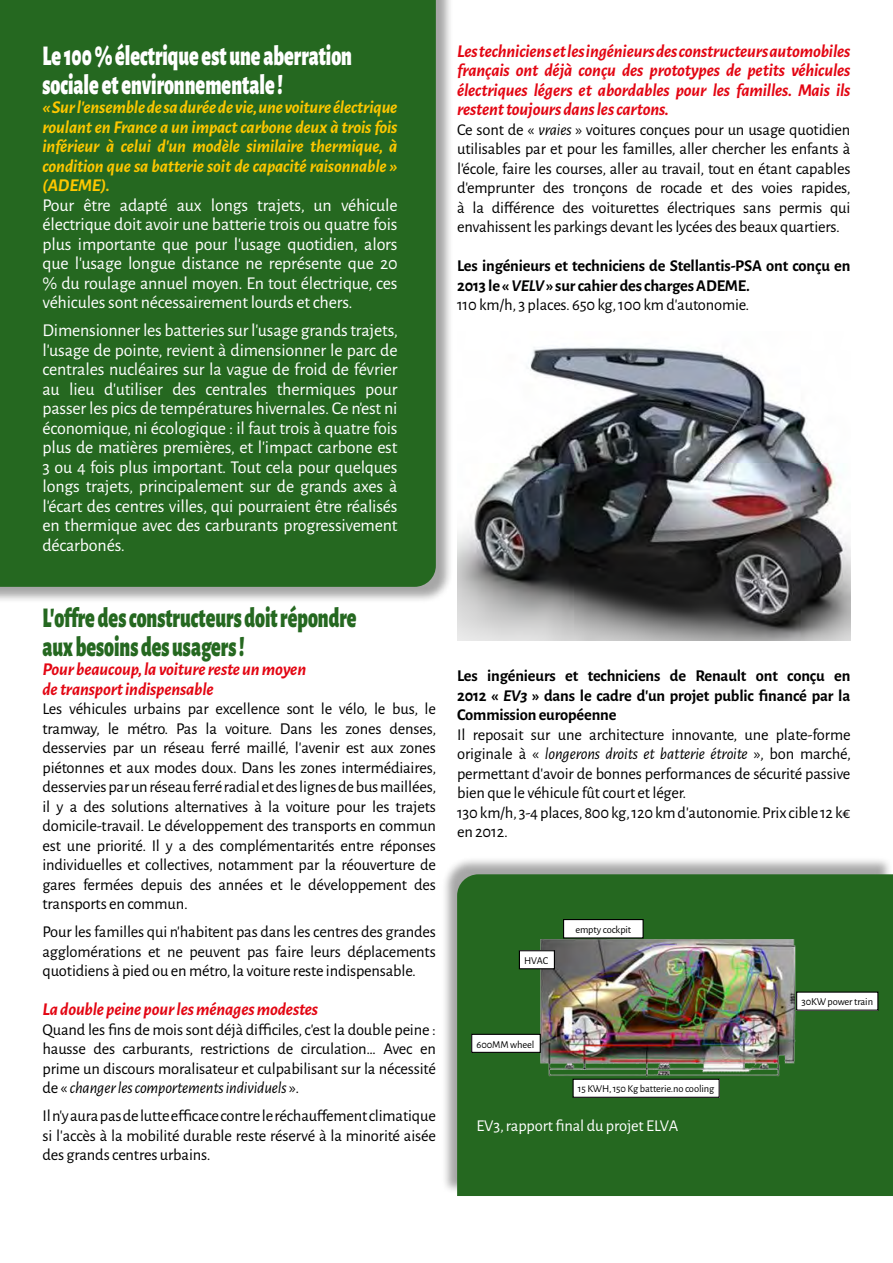
<style>
.page{position:relative;width:893px;height:1263px;background:#fff}
.page>*{position:absolute;margin:0;border:0;box-sizing:border-box;transform-origin:0 0}
.t1{font:900 28.5px/28.5px "Alegreya Sans";color:#fff;scale:.7 1}
.t2{font:900 28.5px/28.5px "Alegreya Sans";color:#256820;scale:.7 1}
.t3{font:18px/19.5px "Alegreya Sans";letter-spacing:-.01em;color:#fff;text-align:justify}
.t4{font:italic 700 18px/19.5px "Alegreya Sans";letter-spacing:-.01em;color:#e30613}
.t5{font:italic 700 18px/19.5px "Alegreya Sans";letter-spacing:-.01em;color:#fec700;text-align:justify}
.t6{font:16.5px/19.5px "Alegreya Sans";letter-spacing:-.01em;color:#000;text-align:justify}
.t7{font:700 16.5px/19.5px "Alegreya Sans";letter-spacing:-.01em;color:#000}
.t8{font:16.5px "Alegreya Sans";letter-spacing:-.01em;color:#fff}
.t9{font:10.5px "Alegreya Sans";letter-spacing:-.01em;color:#000}
.s1{font-style:italic}
.s2{font-weight:400}
</style>
<div class="page">
<div style="left:441px;top:856px;width:452px;height:338px;background:#000;opacity:.35"></div>
<div style="left:457px;top:874px;width:436px;height:322px;background:#256820"></div>
<div style="left:0;top:0;width:453px;height:604px;background:#000;opacity:.35"></div>
<div style="left:0;top:0;width:436px;height:587px;background:#256820"></div>
<div style="left:573px;top:1079px;width:146px;height:18px;background:#fff"></div>
<div style="left:573px;top:1079px;width:147px;height:19px;border:1px solid #000"></div>
<img style="left:457px;top:347px;width:393px;height:294px">
<img style="left:541px;top:938px;width:257px;height:141px">
<div style="left:564px;top:919px;width:79px;height:19px;background:#fff"></div>
<div style="left:563px;top:919px;width:81px;height:19px;border:1px solid #000"></div>
<div style="left:519px;top:951px;width:35px;height:18px;background:#fff"></div>
<div style="left:519px;top:950px;width:36px;height:19px;border:1px solid #000"></div>
<div style="left:472px;top:1034px;width:68px;height:18px;background:#fff"></div>
<div style="left:471px;top:1034px;width:70px;height:19px;border:1px solid #000"></div>
<div style="left:797px;top:992px;width:81px;height:18px;background:#fff"></div>
<div style="left:796px;top:991px;width:82px;height:20px;border:1px solid #000"></div>
<h1 class="t1" style="left:43px;top:39px;width:444px">Le 100 % électrique est une aberration sociale et environnementale !</h1>
<p class="t5" style="left:43px;top:97px;width:357px">« Sur l’ensemble de sa durée de vie, une voiture électrique roulant en France a un impact carbone deux à trois fois inférieur à celui d’un modèle similaire thermique, à condition que sa batterie soit de capacité raisonnable » (ADEME).</p>
<p class="t3" style="left:43px;top:194px;width:357px">Pour être adapté aux longs trajets, un véhicule électrique doit avoir une batterie trois ou quatre fois plus importante que pour l’usage quotidien, alors que l’usage longue distance ne représente que 20 % du roulage annuel moyen. En tout électrique, ces véhicules sont nécessairement lourds et chers.</p>
<p class="t3" style="left:43px;top:320px;width:357px">Dimensionner les batteries sur l’usage grands trajets, l’usage de pointe, revient à dimensionner le parc de centrales nucléaires sur la vague de froid de février au lieu d’utiliser des centrales thermiques pour passer les pics de températures hivernales. Ce n’est ni économique, ni écologique : il faut trois à quatre fois plus de matières premières, et l’impact carbone est 3 ou 4 fois plus important. Tout cela pour quelques longs trajets, principalement sur de grands axes à l’écart des centres villes, qui pourraient être réalisés en thermique avec des carburants progressivement décarbonés.</p>
<h1 class="t2" style="left:43px;top:601px;width:450px">L’offre des constructeurs doit répondre aux besoins des usagers !</h1>
<p class="t4" style="left:43px;top:659px;width:265px">Pour beaucoup, la voiture reste un moyen de transport indispensable</p>
<p class="t6" style="left:43px;top:699px;width:395px">Les véhicules urbains par excellence sont le vélo, le bus, le tramway, le métro. Pas la voiture. Dans les zones denses, desservies par un réseau ferré maillé, l’avenir est aux zones piétonnes et aux modes doux. Dans les zones intermédiaires, desservies par un réseau ferré radial et des lignes de bus maillées, il y a des solutions alternatives à la voiture pour les trajets domicile-travail. Le développement des transports en commun est une priorité. Il y a des complémentarités entre réponses individuelles et collectives, notamment par la réouverture de gares fermées depuis des années et le développement des transports en commun.</p>
<p class="t6" style="left:43px;top:922px;width:395px">Pour les familles qui n’habitent pas dans les centres des grandes agglomérations et ne peuvent pas faire leurs déplacements quotidiens à pied ou en métro, la voiture reste indispensable.</p>
<p class="t4" style="left:43px;top:999px;width:277px">La double peine pour les ménages modestes</p>
<p class="t6" style="left:43px;top:1019px;width:395px">Quand les fins de mois sont déjà difficiles, c’est la double peine : hausse des carburants, restrictions de circulation… Avec en prime un discours moralisateur et culpabilisant sur la nécessité de « <span class="s1">changer les comportements individuels</span> ».</p>
<p class="t6" style="left:43px;top:1106px;width:395px">Il n’y aura pas de lutte efficace contre le réchauffement climatique si l’accès à la mobilité durable reste réservé à la minorité aisée des grands centres urbains.</p>
<p class="t4" style="left:457px;top:40px;width:395px;text-align:justify">Les techniciens et les ingénieurs des constructeurs automobiles français ont déjà conçu des prototypes de petits véhicules électriques légers et abordables pour les familles. Mais ils restent toujours dans les cartons.</p>
<p class="t6" style="left:457px;top:119px;width:395px">Ce sont de « <span class="s1">vraies</span> » voitures conçues pour un usage quotidien utilisables par et pour les familles, aller chercher les enfants à l’école, faire les courses, aller au travail, tout en étant capables d’emprunter des tronçons de rocade et des voies rapides, à la différence des voiturettes électriques sans permis qui envahissent les parkings devant les lycées des beaux quartiers.</p>
<p class="t7" style="left:457px;top:255px;width:395px">Les ingénieurs et techniciens de Stellantis-PSA ont conçu en<br>2013 le « <span class="s1">VELV</span> » sur cahier des charges ADEME.<br><span class="s2">110 km/h, 3 places. 650 kg, 100 km d’autonomie.</span></p>
<p class="t7" style="left:457px;top:665px;width:395px;text-align:justify">Les ingénieurs et techniciens de Renault ont conçu en 2012 « <span class="s1">EV3</span> » dans le cadre d’un projet public financé par la Commission européenne</p>
<p class="t6" style="left:457px;top:724px;width:395px;text-align:left">Il reposait sur une architecture innovante, une plate-forme originale à « <span class="s1">longerons droits et batterie étroite</span> », bon marché, permettant d’avoir de bonnes performances de sécurité passive bien que le véhicule fût court et léger.<br>130 km/h, 3-4 places, 800 kg, 120 km d’autonomie. Prix cible 12 k€ en 2012.</p>
<p class="t9" style="left:524px;top:953px;width:25px">HVAC</p>
<p class="t9" style="left:575px;top:922px;width:57px">empty cockpit</p>
<p class="t9" style="left:476px;top:1037px;width:59px">600MM wheel</p>
<p class="t9" style="left:578px;top:1082px;width:138px">15 KWH, 150 Kg batterie.no cooling</p>
<p class="t8" style="left:476px;top:1114px;width:203px">EV3, rapport final du projet ELVA</p>
<p class="t9" style="left:801px;top:995px;width:73px">30KW power train</p>
</div>
